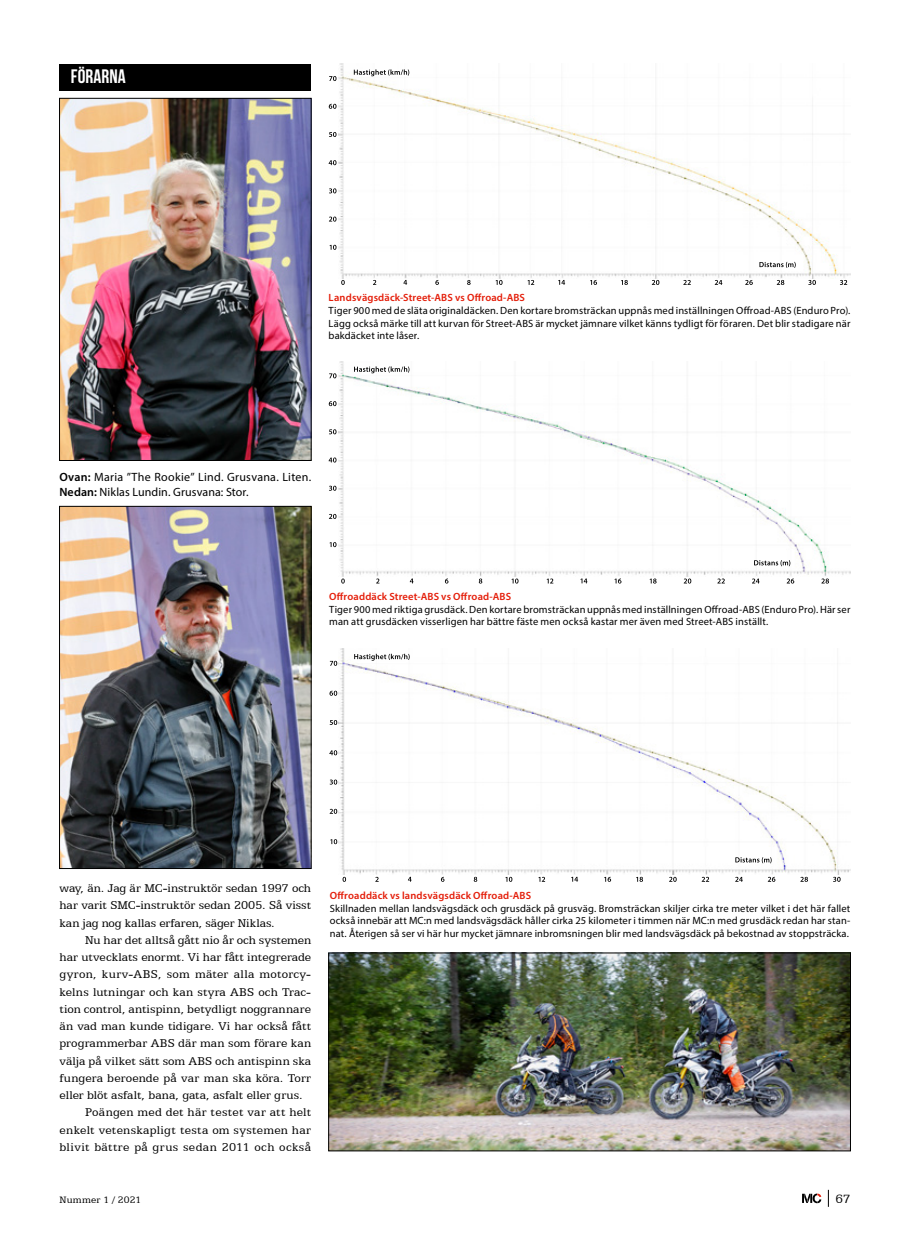
<style>
.page{position:relative;width:910px;height:1242px;background:#fff}
.page>*{position:absolute;margin:0;border:0;box-sizing:border-box;transform-origin:0 0}
.t1{font:19.5px "Bebas Neue";letter-spacing:.005em;color:#fff}
.t2{font:13.5px "Egyptian 505 BT";color:#000}
.t3{font:12.75px/17.2px "Egyptian 505 BT";letter-spacing:.01em;color:#000;text-align:justify}
.t4{font:12.75px "Egyptian 505 BT";letter-spacing:.03em;color:#000}
.t5{font:12px/15px "Myriad Pro";letter-spacing:.015em;color:#000}
.t6{font:10.5px/12.6px "Myriad Pro";letter-spacing:.015em;color:#000;text-align:justify}
.t7{font:600 10.5px "Myriad Pro";letter-spacing:.015em;color:#e41e0a}
.t8{font:10.5px "Egyptian 505 BT";letter-spacing:.01em;color:#000}
.s1{font-weight:600}
</style>
<div class="page">
<svg style="left:802px;top:1193px;width:19px;height:10px"></svg>
<svg style="left:828px;top:1189px;width:1px;height:17px"></svg>
<img style="left:61px;top:100px;width:248px;height:359px">
<div style="left:59px;top:98px;width:252px;height:363px;border:1px solid #000"></div>
<img style="left:61px;top:508px;width:248px;height:358px">
<div style="left:59px;top:506px;width:252px;height:362px;border:1px solid #000"></div>
<div style="left:60px;top:64px;width:251px;height:27px;background:#000"></div>
<img style="left:338px;top:64px;width:512px;height:214px">
<svg style="left:341px;top:280px;width:4px;height:5px"></svg>
<svg style="left:808px;top:280px;width:8px;height:5px"></svg>
<svg style="left:777px;top:280px;width:7px;height:5px"></svg>
<svg style="left:745px;top:280px;width:8px;height:5px"></svg>
<svg style="left:715px;top:280px;width:7px;height:5px"></svg>
<svg style="left:683px;top:280px;width:8px;height:5px"></svg>
<svg style="left:652px;top:280px;width:7px;height:5px"></svg>
<svg style="left:621px;top:280px;width:7px;height:5px"></svg>
<svg style="left:590px;top:280px;width:7px;height:5px"></svg>
<svg style="left:558px;top:280px;width:7px;height:5px"></svg>
<svg style="left:528px;top:280px;width:6px;height:5px"></svg>
<svg style="left:496px;top:280px;width:7px;height:5px"></svg>
<svg style="left:467px;top:280px;width:4px;height:5px"></svg>
<svg style="left:435px;top:280px;width:4px;height:5px"></svg>
<svg style="left:403px;top:280px;width:4px;height:5px"></svg>
<svg style="left:373px;top:280px;width:3px;height:5px"></svg>
<svg style="left:840px;top:280px;width:7px;height:5px"></svg>
<svg style="left:759px;top:262px;width:37px;height:6px"></svg>
<svg style="left:354px;top:69px;width:55px;height:7px"></svg>
<svg style="left:330px;top:245px;width:6px;height:5px"></svg>
<svg style="left:329px;top:76px;width:7px;height:5px"></svg>
<svg style="left:329px;top:104px;width:7px;height:5px"></svg>
<svg style="left:329px;top:132px;width:7px;height:5px"></svg>
<svg style="left:329px;top:160px;width:7px;height:5px"></svg>
<svg style="left:329px;top:188px;width:7px;height:5px"></svg>
<svg style="left:329px;top:217px;width:7px;height:5px"></svg>
<img style="left:338px;top:361px;width:512px;height:215px">
<svg style="left:354px;top:366px;width:55px;height:7px"></svg>
<svg style="left:754px;top:560px;width:36px;height:6px"></svg>
<svg style="left:330px;top:542px;width:6px;height:5px"></svg>
<svg style="left:329px;top:373px;width:7px;height:5px"></svg>
<svg style="left:329px;top:401px;width:7px;height:5px"></svg>
<svg style="left:329px;top:429px;width:7px;height:5px"></svg>
<svg style="left:329px;top:457px;width:7px;height:5px"></svg>
<svg style="left:329px;top:486px;width:7px;height:5px"></svg>
<svg style="left:329px;top:514px;width:7px;height:5px"></svg>
<svg style="left:341px;top:578px;width:4px;height:5px"></svg>
<svg style="left:821px;top:578px;width:8px;height:5px"></svg>
<svg style="left:787px;top:578px;width:7px;height:5px"></svg>
<svg style="left:752px;top:578px;width:8px;height:5px"></svg>
<svg style="left:717px;top:578px;width:8px;height:5px"></svg>
<svg style="left:684px;top:578px;width:7px;height:5px"></svg>
<svg style="left:650px;top:578px;width:7px;height:5px"></svg>
<svg style="left:615px;top:578px;width:6px;height:5px"></svg>
<svg style="left:580px;top:578px;width:7px;height:5px"></svg>
<svg style="left:547px;top:578px;width:6px;height:5px"></svg>
<svg style="left:512px;top:578px;width:6px;height:5px"></svg>
<svg style="left:479px;top:578px;width:3px;height:5px"></svg>
<svg style="left:445px;top:578px;width:3px;height:5px"></svg>
<svg style="left:410px;top:578px;width:3px;height:5px"></svg>
<svg style="left:376px;top:578px;width:3px;height:5px"></svg>
<img style="left:338px;top:648px;width:512px;height:227px">
<svg style="left:343px;top:877px;width:3px;height:5px"></svg>
<svg style="left:833px;top:877px;width:8px;height:5px"></svg>
<svg style="left:800px;top:877px;width:8px;height:5px"></svg>
<svg style="left:768px;top:877px;width:7px;height:5px"></svg>
<svg style="left:735px;top:877px;width:8px;height:4px"></svg>
<svg style="left:702px;top:877px;width:7px;height:4px"></svg>
<svg style="left:669px;top:877px;width:8px;height:5px"></svg>
<svg style="left:636px;top:877px;width:7px;height:5px"></svg>
<svg style="left:604px;top:877px;width:7px;height:5px"></svg>
<svg style="left:571px;top:877px;width:7px;height:4px"></svg>
<svg style="left:538px;top:877px;width:7px;height:4px"></svg>
<svg style="left:505px;top:877px;width:7px;height:5px"></svg>
<svg style="left:474px;top:877px;width:3px;height:5px"></svg>
<svg style="left:441px;top:877px;width:3px;height:5px"></svg>
<svg style="left:408px;top:877px;width:4px;height:4px"></svg>
<svg style="left:375px;top:877px;width:4px;height:4px"></svg>
<svg style="left:330px;top:839px;width:7px;height:5px"></svg>
<svg style="left:330px;top:661px;width:7px;height:5px"></svg>
<svg style="left:329px;top:690px;width:8px;height:6px"></svg>
<svg style="left:330px;top:720px;width:7px;height:5px"></svg>
<svg style="left:329px;top:750px;width:8px;height:5px"></svg>
<svg style="left:330px;top:779px;width:7px;height:5px"></svg>
<svg style="left:330px;top:809px;width:7px;height:5px"></svg>
<svg style="left:735px;top:857px;width:37px;height:6px"></svg>
<svg style="left:354px;top:654px;width:56px;height:6px"></svg>
<img style="left:330px;top:954px;width:519px;height:195px">
<div style="left:328px;top:952px;width:523px;height:199px;border:1px solid #000"></div>
<h1 class="t1" style="left:71px;top:66px;width:56px">FÖRARNA</h1>
<p class="t7" style="left:329px;top:291px;width:198px">Landsvägsdäck-Street-ABS vs Offroad-ABS</p>
<p class="t6" style="left:329px;top:304px;width:523px">Tiger 900 med de släta originaldäcken. Den kortare bromsträckan uppnås med inställningen Offroad-ABS (Enduro Pro).<br>Lägg också märke till att kurvan för Street-ABS är mycket jämnare vilket känns tydligt för föraren. Det blir stadigare när bakdäcket inte låser.</p>
<p class="t5" style="left:59px;top:469px;width:253px"><span class="s1">Ovan:</span> Maria ”The Rookie” Lind. Grusvana. Liten.<br><span class="s1">Nedan:</span> Niklas Lundin. Grusvana: Stor.</p>
<p class="t7" style="left:329px;top:590px;width:184px">Offroaddäck Street-ABS vs Offroad-ABS</p>
<p class="t6" style="left:329px;top:602px;width:523px">Tiger 900 med riktiga grusdäck. Den kortare bromsträckan uppnås med inställningen Offroad-ABS (Enduro Pro). Här ser man att grusdäcken visserligen har bättre fäste men också kastar mer även med Street-ABS inställt.</p>
<p class="t3" style="left:60px;top:879px;width:253px">way, än. Jag är MC-instruktör sedan 1997 och har varit SMC-instruktör sedan 2005. Så visst kan jag nog kallas erfaren, säger Niklas.</p>
<p class="t3" style="left:85px;top:931px;width:228px">Nu har det alltså gått nio år och systemen</p>
<p class="t3" style="left:60px;top:948px;width:253px">har utvecklats enormt. Vi har fått integrerade</p>
<p class="t3" style="left:60px;top:965px;width:253px">gyron, kurv-ABS, som mäter alla motorcy-</p>
<p class="t3" style="left:60px;top:983px;width:253px">kelns lutningar och kan styra ABS och Trac-</p>
<p class="t3" style="left:60px;top:1000px;width:253px">tion control, antispinn, betydligt noggrannare</p>
<p class="t3" style="left:60px;top:1017px;width:253px">än vad man kunde tidigare. Vi har också fått</p>
<p class="t3" style="left:60px;top:1034px;width:253px">programmerbar ABS där man som förare kan</p>
<p class="t3" style="left:60px;top:1052px;width:253px">välja på vilket sätt som ABS och antispinn ska</p>
<p class="t3" style="left:60px;top:1069px;width:253px">fungera beroende på var man ska köra. Torr</p>
<p class="t3" style="left:60px;top:1086px;width:245px">eller blöt asfalt, bana, gata, asfalt eller grus.</p>
<p class="t3" style="left:85px;top:1103px;width:228px">Poängen med det här testet var att helt</p>
<p class="t3" style="left:60px;top:1121px;width:253px">enkelt vetenskapligt testa om systemen har</p>
<p class="t4" style="left:60px;top:1139px;width:253px">blivit bättre på grus sedan 2011 och också</p>
<p class="t7" style="left:330px;top:888px;width:203px">Offroaddäck vs landsvägsdäck Offroad-ABS</p>
<p class="t6" style="left:330px;top:901px;width:522px">Skillnaden mellan landsvägsdäck och grusdäck på grusväg. Bromsträckan skiljer cirka tre meter vilket i det här fallet också innebär att MC:n med landsvägsdäck håller cirka 25 kilometer i timmen när MC:n med grusdäck redan har stan&shy;nat. Återigen så ser vi här hur mycket jämnare inbromsningen blir med landsvägsdäck på bekostnad av stoppsträcka.</p>
<p class="t8" style="left:60px;top:1193px;width:83px">Nummer 1 / 2021</p>
<p class="t2" style="left:835px;top:1191px;width:16px">67</p>
</div>
